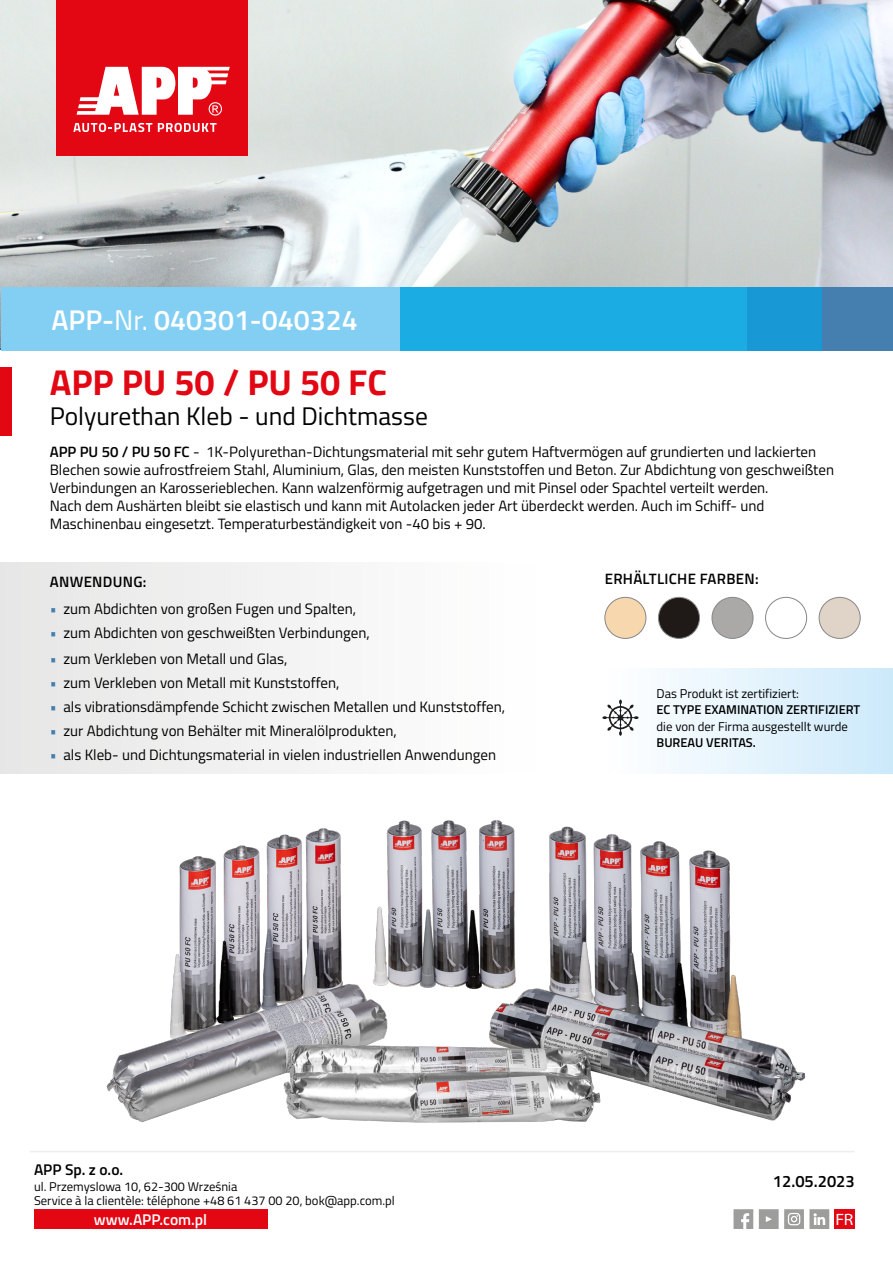
<style>
.page{position:relative;width:893px;height:1263px;background:#fff}
.page>*{position:absolute;margin:0;border:0;box-sizing:border-box;transform-origin:0 0}
.t1{font:700 36px "Titillium";color:#e30613}
.t2{font:600 28.5px "Titillium";color:#fff}
.t3{font:25.5px "Titillium";color:#000}
.t4{font:600 16.5px "Titillium";color:#000}
.t5{font:semi-expanded 16.5px "Myriad Pro";color:#fff}
.t6{font:600 15.45px "Titillium";color:#fff}
.t7{font:600 15.45px "Titillium";color:#000}
.t8{font:15px/18px "Titillium";color:#000}
.t9{font:600 15px "Titillium";letter-spacing:.02em;color:#000}
.t10{font:12.75px/14.1px "Titillium";color:#000}
.t11{font:600 12.75px "Titillium";color:#000}
.s1{font-weight:400}
.s2{font-weight:600}
.s3{color:#427faf}
</style>
<div class="page">
<img style="left:0;top:0;width:893px;height:350px">
<hr style="left:30px;top:1151px;width:825px;height:1px;background:#ededed">
<div style="left:56px;top:0;width:191px;height:156px;background:#e30613"></div>
<svg style="left:73px;top:123px;width:79px;height:9px"></svg>
<svg style="left:158px;top:123px;width:59px;height:9px"></svg>
<svg style="left:77px;top:67px;width:153px;height:49px"></svg>
<div style="left:728px;top:287px;width:97px;height:64px;background:#1899d6"></div>
<div style="left:399px;top:287px;width:348px;height:64px;background:#1cace4"></div>
<div style="left:1px;top:287px;width:399px;height:64px;background:#83cff4"></div>
<div style="left:823px;top:287px;width:70px;height:64px;background:#447faf"></div>
<div style="left:0;top:367px;width:11px;height:69px;background:#e30613"></div>
<div style="left:0;top:563px;width:560px;height:211px;background:#f3f3f3"></div>
<div style="left:602px;top:668px;width:291px;height:106px;background:linear-gradient(to right,#fff,#cde9fa)"></div>
<svg style="left:602px;top:700px;width:37px;height:36px"></svg>
<div style="left:605px;top:597px;width:41px;height:41px;background:#f7d7ad;border-radius:50%"></div>
<div style="left:605px;top:597px;width:41px;height:42px;border:1px solid #878787;border-radius:50%"></div>
<div style="left:658px;top:597px;width:41px;height:41px;background:#1f1a17;border-radius:50%"></div>
<div style="left:658px;top:597px;width:42px;height:42px;border:1px solid #878787;border-radius:50%"></div>
<div style="left:712px;top:597px;width:41px;height:41px;background:#aba8a8;border-radius:50%"></div>
<div style="left:712px;top:597px;width:41px;height:42px;border:1px solid #878787;border-radius:50%"></div>
<div style="left:765px;top:597px;width:42px;height:42px;border:1px solid #878787;border-radius:50%"></div>
<div style="left:819px;top:597px;width:41px;height:41px;background:#e0d4c8;border-radius:50%"></div>
<div style="left:819px;top:597px;width:41px;height:42px;border:1px solid #878787;border-radius:50%"></div>
<img style="left:106px;top:820px;width:699px;height:303px">
<svg style="left:733px;top:1209px;width:20px;height:20px"></svg>
<svg style="left:759px;top:1209px;width:70px;height:20px"></svg>
<div style="left:834px;top:1209px;width:21px;height:20px;background:#e30613"></div>
<div style="left:34px;top:1209px;width:233px;height:20px;background:#e30613"></div>
<h2 class="t2" style="left:52px;top:298px;width:308px">APP-<span class="s1">Nr.</span> 040301-040324</h2>
<h1 class="t1" style="left:50px;top:355px;width:339px">APP PU 50 / PU 50 FC</h1>
<h3 class="t3" style="left:50px;top:398px;width:380px">Polyurethan Kleb - und Dichtmasse</h3>
<p class="t8" style="left:50px;top:442px;width:786px"><span class="s2">APP PU 50 / PU 50 FC</span> - 1K-Polyurethan-Dichtungsmaterial mit sehr gutem Haftvermögen auf grundierten und lackierten Blechen sowie aufrostfreiem Stahl, Aluminium, Glas, den meisten Kunststoffen und Beton. Zur Abdichtung von geschweißten Verbindungen an Karosserieblechen. Kann walzenförmig aufgetragen und mit Pinsel oder Spachtel verteilt werden.<br>Nach dem Aushärten bleibt sie elastisch und kann mit Autolacken jeder Art überdeckt werden. Auch im Schiff- und Maschinenbau eingesetzt. Temperaturbeständigkeit von -40 bis + 90.</p>
<p class="t9" style="left:50px;top:570px;width:98px">ANWENDUNG:</p>
<p class="t8" style="left:50px;top:599px;width:308px"><span class="s3">•</span> zum Abdichten von großen Fugen und Spalten,</p>
<p class="t8" style="left:50px;top:623px;width:322px"><span class="s3">•</span> zum Abdichten von geschweißten Verbindungen,</p>
<p class="t8" style="left:50px;top:648px;width:239px"><span class="s3">•</span> zum Verkleben von Metall und Glas,</p>
<p class="t8" style="left:50px;top:672px;width:291px"><span class="s3">•</span> zum Verkleben von Metall mit Kunststoffen,</p>
<p class="t8" style="left:50px;top:696px;width:457px"><span class="s3">•</span> als vibrationsdämpfende Schicht zwischen Metallen und Kunststoffen,</p>
<p class="t8" style="left:50px;top:720px;width:349px"><span class="s3">•</span> zur Abdichtung von Behälter mit Mineralölprodukten,</p>
<p class="t8" style="left:50px;top:744px;width:448px"><span class="s3">•</span> als Kleb- und Dichtungsmaterial in vielen industriellen Anwendungen</p>
<p class="t9" style="left:605px;top:567px;width:155px">ERHÄLTLICHE FARBEN:</p>
<p class="t10" style="left:657px;top:685px;width:144px">Das Produkt ist zertifiziert:</p>
<p class="t11" style="left:657px;top:700px;width:205px">EC TYPE EXAMINATION ZERTIFIZIERT</p>
<p class="t10" style="left:657px;top:718px;width:193px">die von der Firma ausgestellt wurde</p>
<p class="t11" style="left:657px;top:733px;width:101px">BUREAU VERITAS.</p>
<p class="t7" style="left:34px;top:1158px;width:91px">APP Sp. z o.o.</p>
<p class="t10" style="left:34px;top:1179px;width:362px">ul. Przemyslowa 10, 62-300 Września<br>Service à la clientèle: téléphone +48 61 437 00 20, bok@app.com.pl</p>
<p class="t6" style="left:94px;top:1208px;width:115px">www.APP.com.pl</p>
<p class="t4" style="left:773px;top:1169px;width:83px">12.05.2023</p>
<p class="t5" style="left:835px;top:1209px;width:19px">FR</p>
</div>
